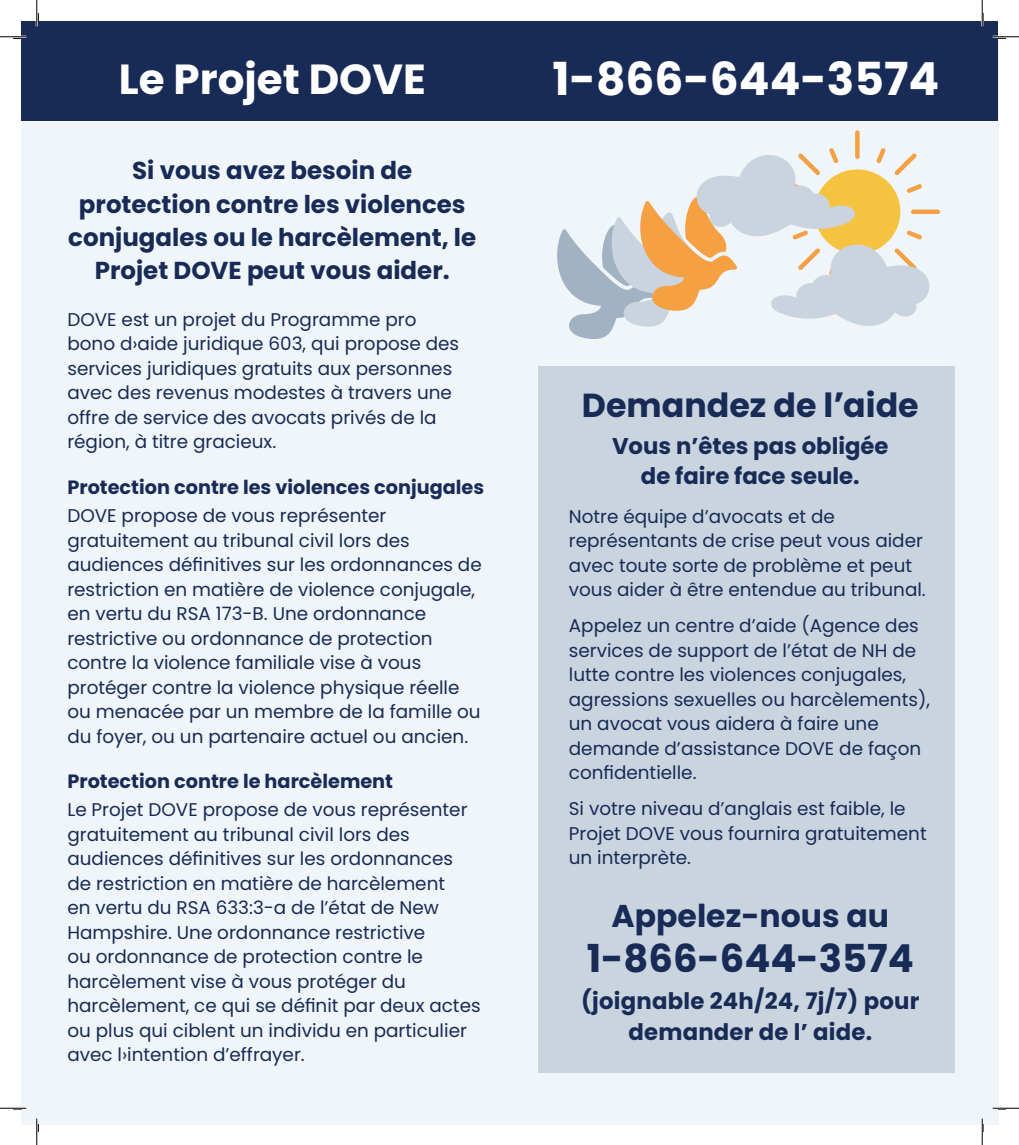
<style>
.page{position:relative;width:1019px;height:1145px;background:#fff}
.page>*{position:absolute;margin:0;border:0;box-sizing:border-box;transform-origin:0 0}
.t1{font:700 45.5px "Poppins";color:#fff}
.t2{font:700 42px "Poppins";color:#fff}
.t3{font:700 38.5px "Poppins";color:#182b56}
.t4{font:700 33.25px "Poppins";color:#182b56}
.t5{font:700 31.5px "Poppins";color:#182b56}
.t6{font:700 24.5px/33.2px "Poppins";color:#182b56;text-align:center}
.t7{font:700 22.75px/29.8px "Poppins";letter-spacing:.005em;color:#182b56;text-align:center}
.t8{font:700 19.25px "Poppins";color:#182b56}
.t9{font:18.38px/24.5px "Poppins";color:#182b56}
.s1{font-size:35px}
</style>
<div class="page">
<div style="left:21px;top:37px;width:490px;height:1087px;background:#eff5f9"></div>
<div style="left:510px;top:37px;width:488px;height:1087px;background:#eff5f9"></div>
<div style="left:21px;top:21px;width:977px;height:100px;background:#182a56"></div>
<div style="left:538px;top:366px;width:416px;height:706px;background:#c9d4df"></div>
<svg style="left:557px;top:130px;width:383px;height:209px"></svg>
<svg style="left:0;top:36px;width:26px;height:2px"></svg>
<svg style="left:992px;top:36px;width:26px;height:2px"></svg>
<svg style="left:0;top:1107px;width:26px;height:2px"></svg>
<svg style="left:992px;top:1107px;width:26px;height:2px"></svg>
<svg style="left:36px;top:0;width:2px;height:26px"></svg>
<svg style="left:36px;top:1118px;width:2px;height:26px"></svg>
<svg style="left:981px;top:0;width:2px;height:26px"></svg>
<svg style="left:981px;top:1118px;width:2px;height:26px"></svg>
<h2 class="t2" style="left:119px;top:55px;width:308px">Le Projet DOVE</h2>
<h3 class="t6" style="left:68px;top:154px;width:409px">Si vous avez besoin de protection contre les violences conjugales ou le harcèlement, le<br>Projet DOVE peut vous aider.</h3>
<p class="t9" style="left:67px;top:307px;width:393px">DOVE est un projet du Programme pro bono d›aide juridique 603, qui propose des services juridiques gratuits aux personnes avec des revenus modestes à travers une offre de service des avocats privés de la région, à titre gracieux.</p>
<p class="t8" style="left:67px;top:476px;width:418px">Protection contre les violences conjugales</p>
<p class="t9" style="left:67px;top:503px;width:416px">DOVE propose de vous représenter gratuitement au tribunal civil lors des audiences définitives sur les ordonnances de restriction en matière de violence conjugale, en vertu du RSA 173-B. Une ordonnance restrictive ou ordonnance de protection contre la violence familiale vise à vous protéger contre la violence physique réelle ou menacée par un membre de la famille ou du foyer, ou un partenaire actuel ou ancien.</p>
<p class="t8" style="left:67px;top:770px;width:327px">Protection contre le harcèlement</p>
<p class="t9" style="left:67px;top:797px;width:415px">Le Projet DOVE propose de vous représenter gratuitement au tribunal civil lors des audiences définitives sur les ordonnances de restriction en matière de harcèlement<br>en vertu du RSA 633:3-a de l’état de New Hampshire. Une ordonnance restrictive<br>ou ordonnance de protection contre le harcèlement vise à vous protéger du harcèlement, ce qui se définit par deux actes ou plus qui ciblent un individu en particulier avec l›intention d’effrayer.</p>
<h1 class="t1" style="left:552px;top:53px;width:388px">1-866-644-3574</h1>
<h3 class="t4" style="left:582px;top:386px;width:338px">Demandez de l<span class="s1">’</span>aide</h3>
<p class="t7" style="left:612px;top:431px;width:278px">Vous n’êtes pas obligée de faire face seule.</p>
<p class="t9" style="left:569px;top:504px;width:358px">Notre équipe d’avocats et de représentants de crise peut vous aider avec toute sorte de problème et peut vous aider à être entendue au tribunal.</p>
<p class="t9" style="left:569px;top:613px;width:362px">Appelez un centre d’aide (Agence des services de support de l’état de NH de lutte contre les violences conjugales, agressions sexuelles ou harcèlements), un avocat vous aidera à faire une demande d’assistance DOVE de façon confidentielle.</p>
<p class="t9" style="left:569px;top:796px;width:359px">Si votre niveau d’anglais est faible, le<br>Projet DOVE vous fournira gratuitement un interprète.</p>
<h3 class="t5" style="left:611px;top:897px;width:279px">Appelez-nous au</h3>
<h3 class="t3" style="left:586px;top:936px;width:329px">1-866-644-3574</h3>
<p class="t7" style="left:581px;top:985px;width:340px;line-height:31.5px">(joignable 24h/24, 7j/7) pour demander de l’ aide.</p>
</div>
